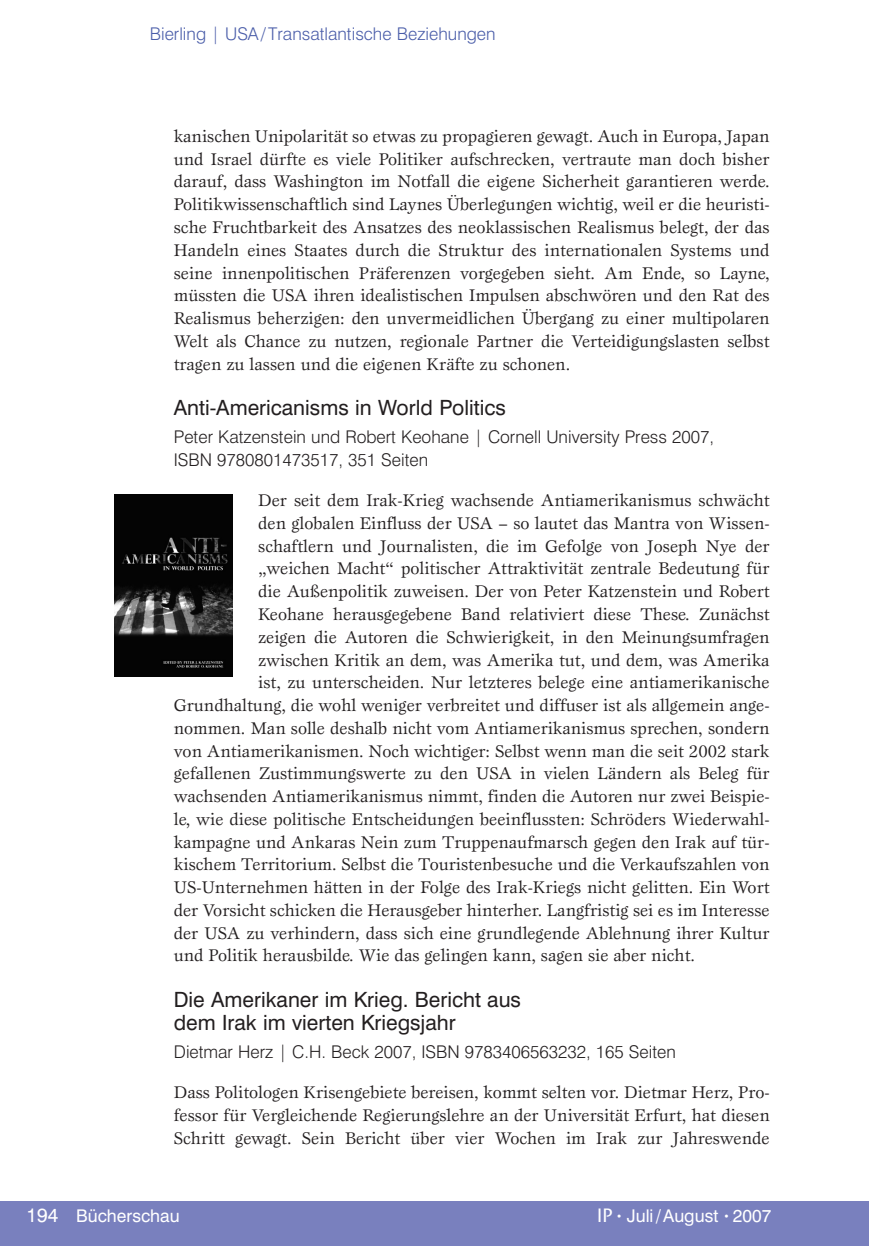
<style>
.page{position:relative;width:869px;height:1246px;background:#fff}
.page>*{position:absolute;margin:0;border:0;box-sizing:border-box;transform-origin:0 0}
.t1{font:21px/22.8px "Swiss 721 BT";color:#231f20}
.t2{font:17.5px/22.8px "Esprit";color:#231f20;text-align:justify}
.t3{font:300 17.5px/22.8px "Swiss 721 BT";color:#231f20}
.t4{font:300 17.5px "Swiss 721 BT";color:#4a5da9}
.t5{font:17.5px "Swiss 721 BT";color:#fff}
.s1{font-size:19.25px}
.s2{font-family:"ITC Stone Sans";font-weight:500;font-size:19.25px}
.s3{font-size:10.5px}
</style>
<div class="page">
<div style="left:0;top:1200px;width:868px;height:45px;background:#7980be"></div>
<hr style="left:868px;top:1200px;width:1px;height:45px;background:#7980be">
<img style="left:114px;top:494px;width:118px;height:183px">
<p class="t4" style="left:150px;top:23px;width:347px">Bierling | USA / Transatlantische Beziehungen</p>
<p class="t2" style="left:174px;top:124px;width:597px">kanischen Unipolarität so etwas zu propagieren gewagt. Auch in Europa, Japan und Israel dürfte es viele Politiker aufschrecken, vertraute man doch bisher darauf, dass Washington im Notfall die eigene Sicherheit garantieren werde.<br>Politikwissenschaftlich sind Laynes Überlegungen wichtig, weil er die heuristi&shy;sche Fruchtbarkeit des Ansatzes des neoklassischen Realismus belegt, der das Handeln eines Staates durch die Struktur des internationalen Systems und seine innenpolitischen Präferenzen vorgegeben sieht. Am Ende, so Layne, müssten die USA ihren idealistischen Impulsen abschwören und den Rat des Realismus beherzigen: den unvermeidlichen Übergang zu einer multipolaren Welt als Chance zu nutzen, regionale Partner die Verteidigungslasten selbst tragen zu lassen und die eigenen Kräfte zu schonen.</p>
<p class="t1" style="left:174px;top:396px;width:333px">Anti-Americanisms in World Politics</p>
<p class="t3" style="left:174px;top:425px;width:541px">Peter Katzenstein und Robert Keohane | Cornell University Press 2007,<br>ISBN 9780801473517, 351 Seiten</p>
<p class="t2" style="left:258px;top:488px;width:512px">Der seit dem Irak-Krieg wachsende Antiamerikanismus schwächt</p>
<p class="t2" style="left:258px;top:511px;width:512px">den globalen Einfluss der USA – so lautet das Mantra von Wissen-</p>
<p class="t2" style="left:258px;top:534px;width:512px">schaftlern und Journalisten, die im Gefolge von Joseph Nye der</p>
<p class="t2" style="left:258px;top:557px;width:512px">„weichen Macht“ politischer Attraktivität zentrale Bedeutung für</p>
<p class="t2" style="left:258px;top:579px;width:512px">die Außenpolitik zuweisen. Der von Peter Katzenstein und Robert</p>
<p class="t2" style="left:258px;top:602px;width:512px">Keohane herausgegebene Band relativiert diese These. Zunächst</p>
<p class="t2" style="left:258px;top:625px;width:512px">zeigen die Autoren die Schwierigkeit, in den Meinungsumfragen</p>
<p class="t2" style="left:258px;top:648px;width:512px">zwischen Kritik an dem, was Amerika tut, und dem, was Amerika</p>
<p class="t2" style="left:258px;top:670px;width:512px">ist, zu unterscheiden. Nur letzteres belege eine antiamerikanische</p>
<p class="t2" style="left:174px;top:693px;width:597px">Grundhaltung, die wohl weniger verbreitet und diffuser ist als allgemein ange-</p>
<p class="t2" style="left:174px;top:716px;width:597px">nommen. Man solle deshalb nicht vom Antiamerikanismus sprechen, sondern</p>
<p class="t2" style="left:174px;top:739px;width:597px">von Antiamerikanismen. Noch wichtiger: Selbst wenn man die seit 2002 stark</p>
<p class="t2" style="left:174px;top:761px;width:597px">gefallenen Zustimmungswerte zu den USA in vielen Ländern als Beleg für</p>
<p class="t2" style="left:174px;top:784px;width:597px">wachsenden Antiamerikanismus nimmt, finden die Autoren nur zwei Beispie-</p>
<p class="t2" style="left:174px;top:807px;width:597px">le, wie diese politische Entscheidungen beeinflussten: Schröders Wiederwahl-</p>
<p class="t2" style="left:174px;top:830px;width:597px">kampagne und Ankaras Nein zum Truppenaufmarsch gegen den Irak auf tür-</p>
<p class="t2" style="left:174px;top:852px;width:597px">kischem Territorium. Selbst die Touristenbesuche und die Verkaufszahlen von</p>
<p class="t2" style="left:174px;top:875px;width:597px">US-Unternehmen hätten in der Folge des Irak-Kriegs nicht gelitten. Ein Wort</p>
<p class="t2" style="left:174px;top:898px;width:597px">der Vorsicht schicken die Herausgeber hinterher. Langfristig sei es im Interesse</p>
<p class="t2" style="left:174px;top:921px;width:597px">der USA zu verhindern, dass sich eine grundlegende Ablehnung ihrer Kultur</p>
<p class="t2" style="left:174px;top:943px;width:522px">und Politik herausbilde. Wie das gelingen kann, sagen sie aber nicht.</p>
<p class="t1" style="left:174px;top:987px;width:348px">Die Amerikaner im Krieg. Bericht aus dem Irak im vierten Kriegsjahr</p>
<p class="t3" style="left:174px;top:1039px;width:503px">Dietmar Herz | C.H. Beck 2007, ISBN 9783406563232, 165 Seiten</p>
<p class="t2" style="left:174px;top:1080px;width:597px">Dass Politologen Krisengebiete bereisen, kommt selten vor. Dietmar Herz, Pro&shy;fessor für Vergleichende Regierungslehre an der Universität Erfurt, hat diesen Schritt gewagt. Sein Bericht über vier Wochen im Irak zur Jahreswende</p>
<p class="t5" style="left:27px;top:1204px;width:154px"><span class="s1">194</span> Bücherschau</p>
<p class="t5" style="left:597px;top:1204px;width:175px"><span class="s2">IP</span> <span class="s3">•</span> Juli / August <span class="s3">•</span> 2007</p>
</div>
